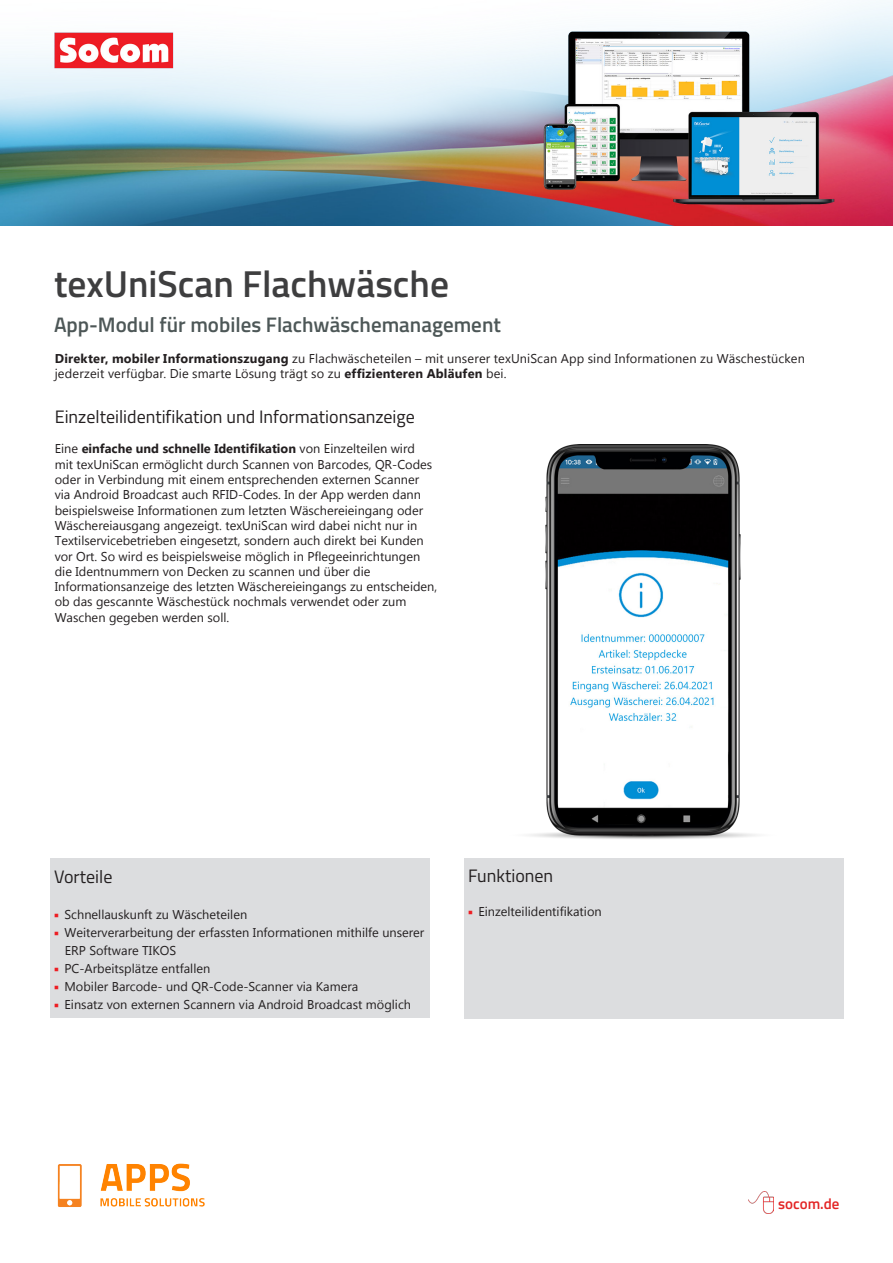
<style>
.page{position:relative;width:893px;height:1263px;background:#fff}
.page>*{position:absolute;margin:0;border:0;box-sizing:border-box;transform-origin:0 0}
.t1{font:600 37.5px "Titillium Web";color:#3e3e3f}
.t2{font:600 21px "Titillium Web";color:#4d5757}
.t3{font:18px "Titillium Web";color:#231f20}
.t4{font:600 15px "Titillium Web";color:#e32626}
.t5{font:12.75px/15.3px "Gadugi";color:#231f20}
.s1{font-weight:700}
.s2{font-family:"Titillium Web";font-weight:900;color:#ee1d23}
</style>
<div class="page">
<img style="left:0;top:0;width:893px;height:225px">
<img style="left:57px;top:1163px;width:148px;height:44px">
<img style="left:748px;top:1191px;width:25px;height:22px">
<div style="left:50px;top:858px;width:380px;height:160px;background:#dcdddf"></div>
<div style="left:464px;top:858px;width:380px;height:160px;background:#dcdddf"></div>
<img style="left:530px;top:444px;width:226px;height:395px">
<p class="t1" style="left:54px;top:256px;width:397px">texUniScan Flachwäsche</p>
<p class="t2" style="left:54px;top:308px;width:448px">App-Modul für mobiles Flachwäschemanagement</p>
<p class="t5" style="left:55px;top:351px;width:752px"><span class="s1">Direkter, mobiler Informationszugang</span> zu Flachwäscheteilen – mit unserer texUniScan App sind Informationen zu Wäschestücken jederzeit verfügbar. Die smarte Lösung trägt so zu <span class="s1">effizienteren Abläufen</span> bei.</p>
<p class="t3" style="left:55px;top:403px;width:362px">Einzelteilidentifikation und Informationsanzeige</p>
<p class="t5" style="left:55px;top:441px;width:384px">Eine <span class="s1">einfache und schnelle Identifikation</span> von Einzelteilen wird<br>mit texUniScan ermöglicht durch Scannen von Barcodes, QR-Codes oder in Verbindung mit einem entsprechenden externen Scanner via Android Broadcast auch RFID-Codes. In der App werden dann beispielsweise Informationen zum letzten Wäschereieingang oder Wäschereiausgang angezeigt. texUniScan wird dabei nicht nur in Textilservicebetrieben eingesetzt, sondern auch direkt bei Kunden vor Ort. So wird es beispielsweise möglich in Pflegeeinrichtungen die Identnummern von Decken zu scannen und über die Informationsanzeige des letzten Wäschereieingangs zu entscheiden, ob das gescannte Wäschestück nochmals verwendet oder zum Waschen gegeben werden soll.</p>
<p class="t3" style="left:54px;top:864px;width:60px">Vorteile</p>
<p class="t5" style="left:54px;top:907px;width:195px"><span class="s2">•</span> Schnellauskunft zu Wäscheteilen</p>
<p class="t5" style="left:54px;top:925px;width:372px"><span class="s2">•</span> Weiterverarbeitung der erfassten Informationen mithilfe unserer</p>
<p class="t5" style="left:65px;top:943px;width:113px">ERP Software TIKOS</p>
<p class="t5" style="left:54px;top:961px;width:158px"><span class="s2">•</span> PC-Arbeitsplätze entfallen</p>
<p class="t5" style="left:54px;top:979px;width:306px"><span class="s2">•</span> Mobiler Barcode- und QR-Code-Scanner via Kamera</p>
<p class="t5" style="left:54px;top:997px;width:358px"><span class="s2">•</span> Einsatz von externen Scannern via Android Broadcast möglich</p>
<p class="t3" style="left:468px;top:863px;width:87px">Funktionen</p>
<p class="t5" style="left:468px;top:903px;width:135px"><span class="s2">•</span> Einzelteilidentifikation</p>
<p class="t4" style="left:778px;top:1192px;width:63px">socom.de</p>
</div>
